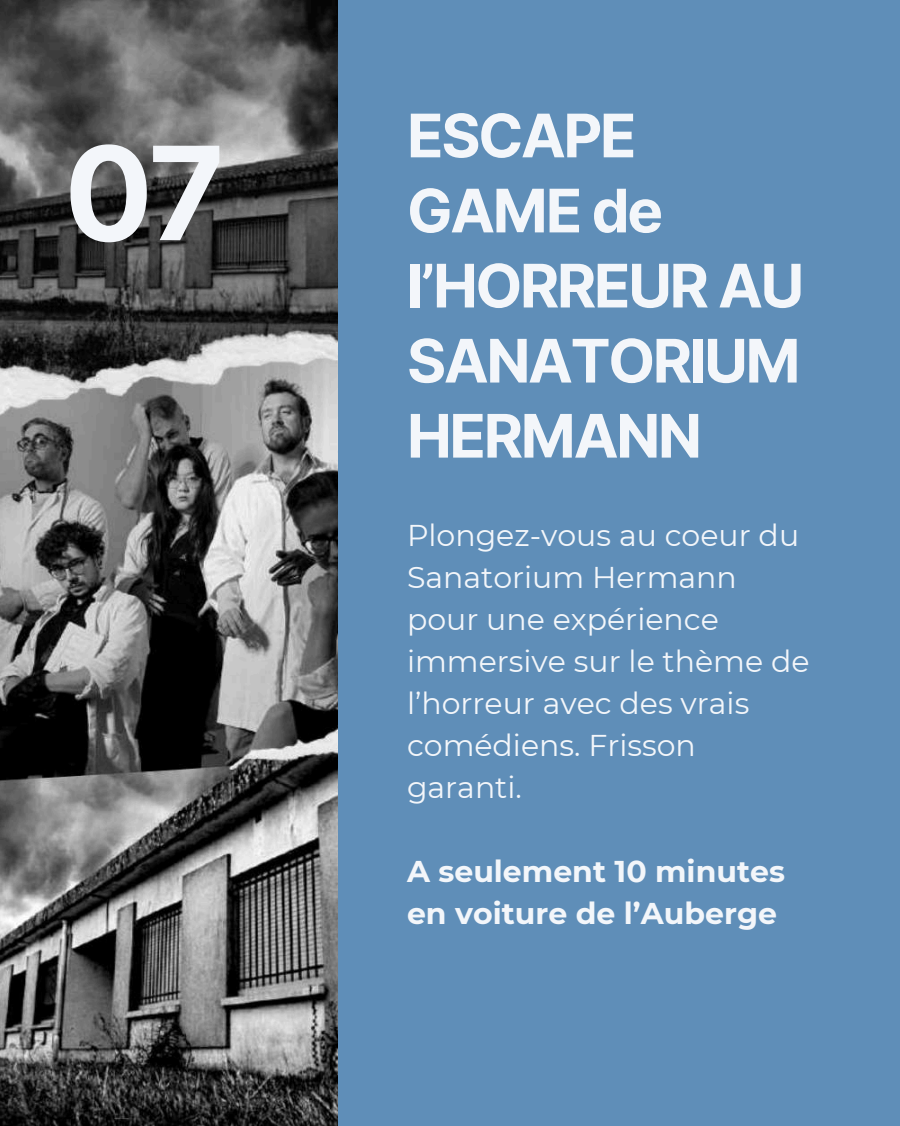
<style>
.page{position:relative;width:900px;height:1126px;background:#fff}
.page>*{position:absolute;margin:0;border:0;box-sizing:border-box;transform-origin:0 0}
.t1{font:700 129.9px "Inter";color:#f3f6fa}
.t2{font:700 60px/75px "Inter";letter-spacing:-.04em;color:#f3f6fa}
.t3{font:30px/42px "Montserrat";color:#f3f6fa}
.t4{font:700 30px/42px "Montserrat";color:#f3f6fa}
</style>
<div class="page">
<div style="left:0;top:0;width:900px;height:1125px;background:#5f8eb8"></div>
<img style="left:0;top:0;width:338px;height:1125px">
<h1 class="t1" style="left:64px;top:115px;width:163px">07</h1>
<h2 class="t2" style="left:407px;top:98px;width:399px">ESCAPE<br>GAME de l’HORREUR AU<br>SANATORIUM<br>HERMANN</h2>
<p class="t3" style="left:407px;top:514px;width:404px">Plongez-vous au coeur du<br>Sanatorium Hermann pour une expérience immersive sur le thème de l’horreur avec des vrais comédiens. Frisson garanti.</p>
<p class="t4" style="left:407px;top:850px;width:379px">A seulement 10 minutes en voiture de l’Auberge</p>
</div>
